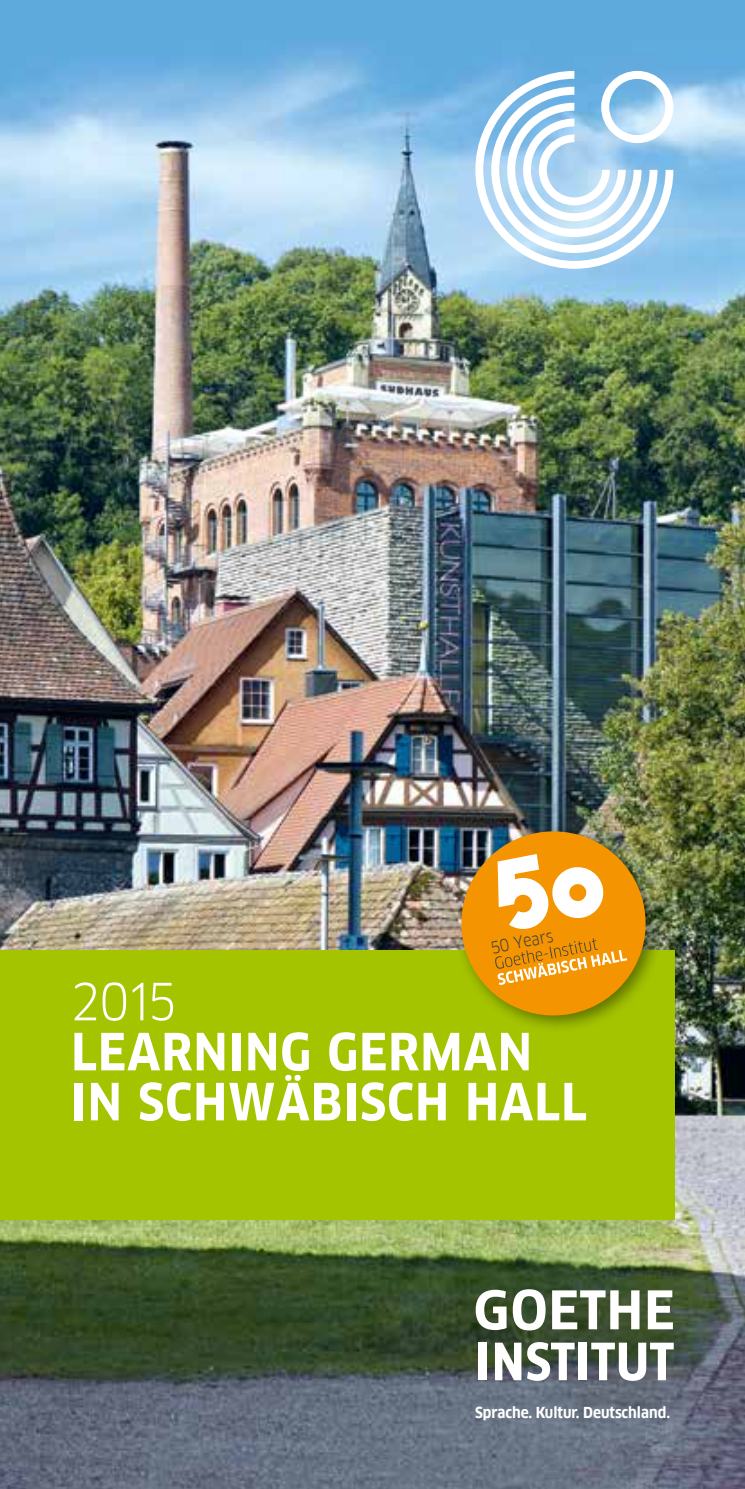
<style>
.page{position:relative;width:745px;height:1489px;background:#fff}
.page>*{position:absolute;margin:0;border:0;box-sizing:border-box;transform-origin:0 0}
.t1{font:700 50px/50px "Goethe FF Clan";letter-spacing:.02em;color:#fff}
.t2{font:50px "Goethe FF Clan";color:#fff}
.t3{font:16.25px "Goethe FF Clan";color:#44433c}
.t4{font:700 14.75px "Goethe FF Clan";color:#fff}
</style>
<div class="page">
<img style="left:0;top:0;width:744px;height:1488px">
<svg style="left:475px;top:71px;width:198px;height:198px"></svg>
<svg style="left:475px;top:1289px;width:31px;height:40px"></svg>
<svg style="left:551px;top:1290px;width:88px;height:39px"></svg>
<svg style="left:512px;top:1289px;width:33px;height:41px"></svg>
<svg style="left:647px;top:1290px;width:25px;height:39px"></svg>
<div style="left:478px;top:1342px;width:8px;height:37px;background:#fff"></div>
<svg style="left:494px;top:1341px;width:80px;height:39px"></svg>
<div style="left:578px;top:1342px;width:8px;height:37px;background:#fff"></div>
<svg style="left:591px;top:1342px;width:82px;height:38px"></svg>
<div style="left:0;top:950px;width:673px;height:269px;background:#a4c400"></div>
<div style="left:452px;top:822px;width:212px;height:212px;background:#000;opacity:.43"></div>
<img style="left:453px;top:823px;width:200px;height:200px">
<p class="t3" style="left:489px;top:938px;width:64px;rotate:-12deg">50 Years</p>
<p class="t2" style="left:71px;top:972px;width:106px">2015</p>
<p class="t1" style="left:71px;top:1027px;width:517px">LEArNING GERMAN<br>in SCHWÄBISCH HALL</p>
<p class="t4" style="left:474px;top:1403px;width:196px">Sprache. Kultur. Deutschland.</p>
</div>
